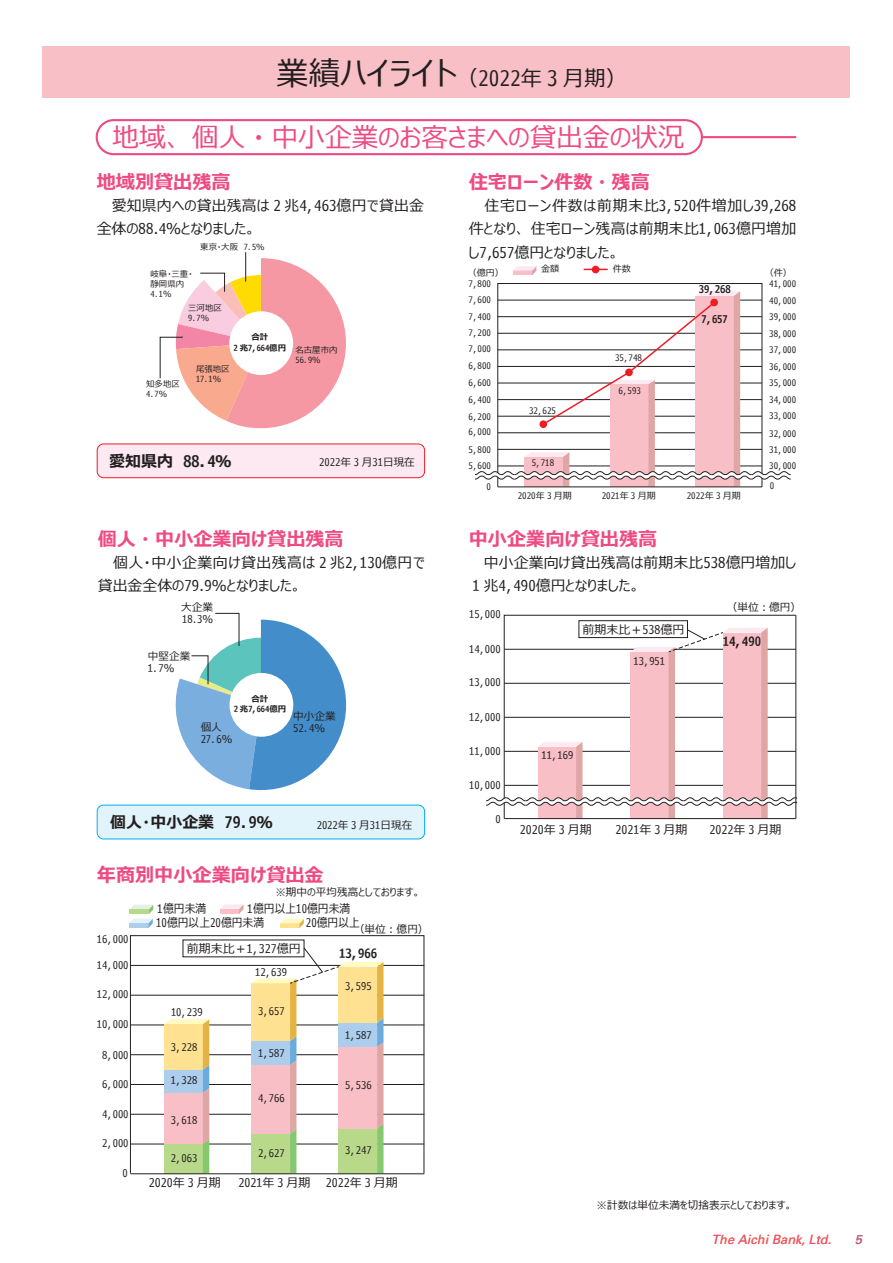
<style>
.page{position:relative;width:893px;height:1263px;background:#fff}
.page>*{position:absolute;margin:0;border:0;box-sizing:border-box;transform-origin:0 0}
.t1{font:26.55px "Meiryo UI";color:#ef4b83}
.t2{font:21.3px "Meiryo UI";color:#231f20}
.t3{font:700 19.2px "Meiryo UI";color:#ef4b83}
.t4{font:700 15.9px "Meiryo UI";color:#231f20}
.t5{font:14.85px/23.4px "Meiryo UI";letter-spacing:.005em;color:#231f20}
.t6{font:italic 12.75px "Univers";color:#ef4b83}
.t7{font:700 12.75px "Meiryo UI";color:#231f20}
.t8{font:12px "Meiryo UI";color:#231f20}
.t9{font:12px "Meiryo UI";color:#231f20;scale:.9 1}
.t10{font:10.65px/11.7px "Meiryo UI";color:#231f20}
.t11{font:700 10.65px "Meiryo UI";color:#231f20}
.t12{font:9px/16.5px "Meiryo UI";color:#231f20;text-align:justify}
.t13{font:8.4px/10.1px "Meiryo UI";color:#231f20}
.t14{font:700 8.4px/10.1px "Meiryo UI";color:#231f20;text-align:center}
.s1{font-size:31.95px}
</style>
<div class="page">
<div style="left:43px;top:47px;width:807px;height:51px;background:#f9bfc6"></div>
<svg style="left:175px;top:613px;width:171px;height:177px"></svg>
<div style="left:97px;top:805px;width:328px;height:34px;background:#e1f4fc;border-radius:6px"></div>
<div style="left:97px;top:805px;width:328px;height:34px;border:1px solid #00aeef;border-radius:6px"></div>
<hr style="left:245px;top:252px;width:1px;height:30px;background:#231f20">
<div style="left:97px;top:444px;width:328px;height:34px;background:#fce9f1;border-radius:6px"></div>
<div style="left:97px;top:443px;width:328px;height:35px;border:1px solid #ee1d23;border-radius:6px"></div>
<svg style="left:160px;top:258px;width:186px;height:170px"></svg>
<hr style="left:159px;top:136px;width:637px;height:2px;background:#ef4b83">
<div style="left:97px;top:120px;width:605px;height:34px;background:#fff;border-radius:17px"></div>
<div style="left:96px;top:119px;width:607px;height:36px;border:2px solid #ef4b83;border-radius:17px"></div>
<hr style="left:130px;top:1144px;width:294px;height:1px;background:#231f20">
<hr style="left:130px;top:1114px;width:294px;height:1px;background:#231f20">
<hr style="left:130px;top:1084px;width:294px;height:1px;background:#231f20">
<hr style="left:130px;top:1054px;width:294px;height:1px;background:#231f20">
<hr style="left:130px;top:1024px;width:294px;height:1px;background:#231f20">
<hr style="left:130px;top:995px;width:294px;height:1px;background:#231f20">
<hr style="left:130px;top:965px;width:294px;height:1px;background:#231f20">
<div style="left:130px;top:935px;width:294px;height:239px;border:1px solid #231f20"></div>
<svg style="left:165px;top:1019px;width:44px;height:154px;background:#decdaa"></svg>
<hr style="left:130px;top:1173px;width:294px;height:1px;background:#231f20">
<svg style="left:129px;top:905px;width:24px;height:23px"></svg>
<svg style="left:280px;top:919px;width:24px;height:9px"></svg>
<svg style="left:220px;top:904px;width:23px;height:10px"></svg>
<svg style="left:252px;top:947px;width:132px;height:226px"></svg>
<svg style="left:503px;top:614px;width:293px;height:205px"></svg>
<div style="left:579px;top:621px;width:108px;height:17px;background:#fff"></div>
<div style="left:578px;top:620px;width:110px;height:18px;border:1px solid #231f20"></div>
<hr style="left:795px;top:615px;width:1px;height:203px;background:#231f20">
<svg style="left:486px;top:628px;width:310px;height:190px"></svg>
<hr style="left:504px;top:818px;width:292px;height:1px;background:#231f20">
<div style="left:592px;top:266px;width:7px;height:7px;background:#ee1d23;border-radius:50%"></div>
<svg style="left:584px;top:269px;width:24px;height:1px"></svg>
<svg style="left:513px;top:266px;width:23px;height:9px"></svg>
<svg style="left:475px;top:291px;width:316px;height:196px"></svg>
<h2 class="t2" style="left:277px;top:63px;width:352px"><span class="s1">業績ハイライト</span>（2022年 3 月期）</h2>
<h1 class="t1" style="left:113px;top:119px;width:573px">地域、個人・中小企業のお客さまへの貸出金の状況</h1>
<h3 class="t3" style="left:97px;top:169px;width:135px">地域別貸出残高</h3>
<h3 class="t5" style="left:97px;top:194px;width:329px;text-indent:15px">愛知県内への貸出残高は 2 兆4,463億円で貸出金全体の88.4％となりました。</h3>
<p class="t13" style="left:151px;top:269px;width:43px">岐阜・三重・静岡県内<br>4.1％</p>
<p class="t13" style="left:200px;top:242px;width:66px">東京・大阪　7.5％</p>
<p class="t13" style="left:146px;top:379px;width:35px">知多地区<br>4.7％</p>
<p class="t13" style="left:188px;top:303px;width:35px">三河地区<br>9.7％</p>
<p class="t14" style="left:234px;top:333px;width:54px">合計<br>2 兆7,664億円</p>
<p class="t13" style="left:196px;top:364px;width:35px">尾張地区<br>17.1％</p>
<p class="t13" style="left:295px;top:346px;width:43px">名古屋市内<br>56.9％</p>
<h3 class="t4" style="left:109px;top:450px;width:124px">愛知県内 88.4％</h3>
<p class="t10" style="left:319px;top:457px;width:97px">2022年 3 月31日現在</p>
<h3 class="t3" style="left:98px;top:526px;width:247px">個人・中小企業向け貸出残高</h3>
<h3 class="t5" style="left:98px;top:552px;width:329px;text-indent:15px">個人・中小企業向け貸出残高は 2 兆2,130億円で貸出金全体の79.9％となりました。</h3>
<p class="t10" style="left:181px;top:602px;width:33px">大企業<br>18.3％</p>
<p class="t10" style="left:148px;top:651px;width:44px">中堅企業<br>1.7％</p>
<p class="t14" style="left:234px;top:694px;width:54px">合計<br>2 兆7,664億円</p>
<p class="t10" style="left:293px;top:711px;width:44px">中小企業</p>
<p class="t10" style="left:201px;top:722px;width:23px">個人</p>
<p class="t10" style="left:293px;top:722px;width:33px">52.4％</p>
<p class="t10" style="left:201px;top:734px;width:33px">27.6％</p>
<h3 class="t4" style="left:110px;top:811px;width:164px">個人・中小企業　79.9％</h3>
<p class="t10" style="left:317px;top:820px;width:97px">2022年 3 月31日現在</p>
<h3 class="t3" style="left:97px;top:862px;width:228px">年商別中小企業向け貸出金</h3>
<p class="t10" style="left:275px;top:887px;width:147px">※期中の平均残高としております。</p>
<p class="t10" style="left:97px;top:933px;width:33px">16,000</p>
<p class="t10" style="left:97px;top:960px;width:33px">14,000</p>
<p class="t10" style="left:97px;top:989px;width:33px">12,000</p>
<p class="t10" style="left:97px;top:1019px;width:33px">10,000</p>
<p class="t10" style="left:102px;top:1049px;width:28px">8,000</p>
<p class="t10" style="left:102px;top:1079px;width:28px">6,000</p>
<p class="t10" style="left:102px;top:1109px;width:28px">4,000</p>
<p class="t10" style="left:102px;top:1138px;width:28px">2,000</p>
<p class="t10" style="left:123px;top:1168px;width:7px">0</p>
<p class="t9" style="left:156px;top:900px;width:57px">1億円未満</p>
<p class="t9" style="left:246px;top:900px;width:117px">1億円以上10億円未満</p>
<p class="t9" style="left:156px;top:914px;width:122px">10億円以上20億円未満</p>
<p class="t9" style="left:306px;top:914px;width:61px">20億円以上</p>
<p class="t10" style="left:354px;top:923px;width:76px">（単位：億円）</p>
<p class="t8" style="left:187px;top:940px;width:115px">前期末比＋1,327億円</p>
<p class="t10" style="left:171px;top:1007px;width:33px">10,239</p>
<p class="t10" style="left:171px;top:1042px;width:28px">3,228</p>
<p class="t10" style="left:171px;top:1075px;width:28px">1,328</p>
<p class="t10" style="left:171px;top:1114px;width:28px">3,618</p>
<p class="t10" style="left:171px;top:1152px;width:28px">2,063</p>
<p class="t10" style="left:255px;top:967px;width:33px">12,639</p>
<p class="t10" style="left:258px;top:1005px;width:28px">3,657</p>
<p class="t10" style="left:258px;top:1047px;width:28px">1,587</p>
<p class="t10" style="left:258px;top:1093px;width:28px">4,766</p>
<p class="t10" style="left:258px;top:1148px;width:28px">2,627</p>
<p class="t8" style="left:149px;top:1174px;width:74px">2020年 3 月期</p>
<p class="t8" style="left:239px;top:1174px;width:74px">2021年 3 月期</p>
<p class="t7" style="left:339px;top:944px;width:40px">13,966</p>
<p class="t10" style="left:345px;top:981px;width:28px">3,595</p>
<p class="t10" style="left:345px;top:1030px;width:28px">1,587</p>
<p class="t10" style="left:345px;top:1079px;width:28px">5,536</p>
<p class="t10" style="left:345px;top:1145px;width:28px">3,247</p>
<p class="t8" style="left:326px;top:1174px;width:74px">2022年 3 月期</p>
<h3 class="t3" style="left:469px;top:169px;width:183px">住宅ローン件数・残高</h3>
<h3 class="t5" style="left:469px;top:194px;width:329px;text-align:justify;text-indent:16px">住宅ローン件数は前期末比3,520件増加し39,268件となり、住宅ローン残高は前期末比1,063億円増加し7,657億円となりました。</h3>
<p class="t12" style="left:468px;top:268px;width:37px;line-height:10.6px">（億円）<br>7,800</p>
<p class="t12" style="left:469px;top:292px;width:24px">7,600<br>7,400<br>7,200</p>
<p class="t12" style="left:469px;top:358px;width:24px">6,800</p>
<p class="t12" style="left:469px;top:341px;width:24px">7,000</p>
<p class="t12" style="left:469px;top:375px;width:24px">6,600<br>6,400<br>6,200</p>
<p class="t12" style="left:469px;top:424px;width:24px">6,000</p>
<p class="t12" style="left:469px;top:458px;width:24px">5,600</p>
<p class="t12" style="left:469px;top:442px;width:24px">5,800</p>
<p class="t12" style="left:487px;top:479px;width:6px">0</p>
<p class="t12" style="left:541px;top:261px;width:19px">金額</p>
<p class="t12" style="left:613px;top:261px;width:19px">件数</p>
<p class="t12" style="left:615px;top:349px;width:28px">35,748</p>
<p class="t12" style="left:529px;top:403px;width:28px">32,625</p>
<p class="t12" style="left:529px;top:455px;width:28px">29,259</p>
<p class="t12" style="left:532px;top:455px;width:24px">5,718</p>
<p class="t12" style="left:619px;top:383px;width:24px">6,593</p>
<p class="t11" style="left:699px;top:281px;width:33px">39,268</p>
<p class="t11" style="left:701px;top:311px;width:28px">7,657</p>
<p class="t12" style="left:518px;top:488px;width:55px">2020年 3 月期</p>
<p class="t12" style="left:687px;top:488px;width:56px">2022年 3 月期</p>
<p class="t12" style="left:602px;top:488px;width:56px">2021年 3 月期</p>
<p class="t12" style="left:765px;top:268px;width:33px;line-height:10.2px;text-align:center">（件）<br>41,000</p>
<p class="t12" style="left:769px;top:292px;width:28px">40,000<br>39,000<br>38,000<br>37,000<br>36,000<br>35,000<br>34,000<br>33,000</p>
<p class="t12" style="left:769px;top:426px;width:28px">32,000<br>31,000<br>30,000</p>
<p class="t12" style="left:770px;top:477px;width:6px">0</p>
<h3 class="t3" style="left:469px;top:526px;width:190px">中小企業向け貸出残高</h3>
<h3 class="t5" style="left:473px;top:552px;width:325px;text-indent:11px">中小企業向け貸出残高は前期末比538億円増加し<br>1 兆4,490億円となりました。</h3>
<p class="t10" style="left:469px;top:609px;width:33px">15,000</p>
<p class="t10" style="left:469px;top:643px;width:33px">14,000</p>
<p class="t10" style="left:469px;top:677px;width:33px">13,000</p>
<p class="t10" style="left:469px;top:711px;width:33px">12,000</p>
<p class="t10" style="left:469px;top:746px;width:33px">11,000</p>
<p class="t10" style="left:469px;top:780px;width:33px">10,000</p>
<p class="t10" style="left:496px;top:814px;width:7px">0</p>
<p class="t8" style="left:582px;top:621px;width:103px">前期末比＋538億円</p>
<p class="t10" style="left:633px;top:656px;width:33px">13,951</p>
<p class="t10" style="left:541px;top:750px;width:33px">11,169</p>
<p class="t10" style="left:727px;top:602px;width:76px">（単位：億円）</p>
<p class="t7" style="left:723px;top:632px;width:40px">14,490</p>
<p class="t8" style="left:520px;top:822px;width:73px">2020年 3 月期</p>
<p class="t8" style="left:615px;top:822px;width:73px">2021年 3 月期</p>
<p class="t8" style="left:709px;top:822px;width:74px">2022年 3 月期</p>
<p class="t10" style="left:596px;top:1199px;width:198px">※計数は単位未満を切捨表示としております。</p>
<p class="t6" style="left:711px;top:1232px;width:121px">The Aichi Bank, Ltd.</p>
<p class="t6" style="left:855px;top:1232px;width:9px">5</p>
</div>
